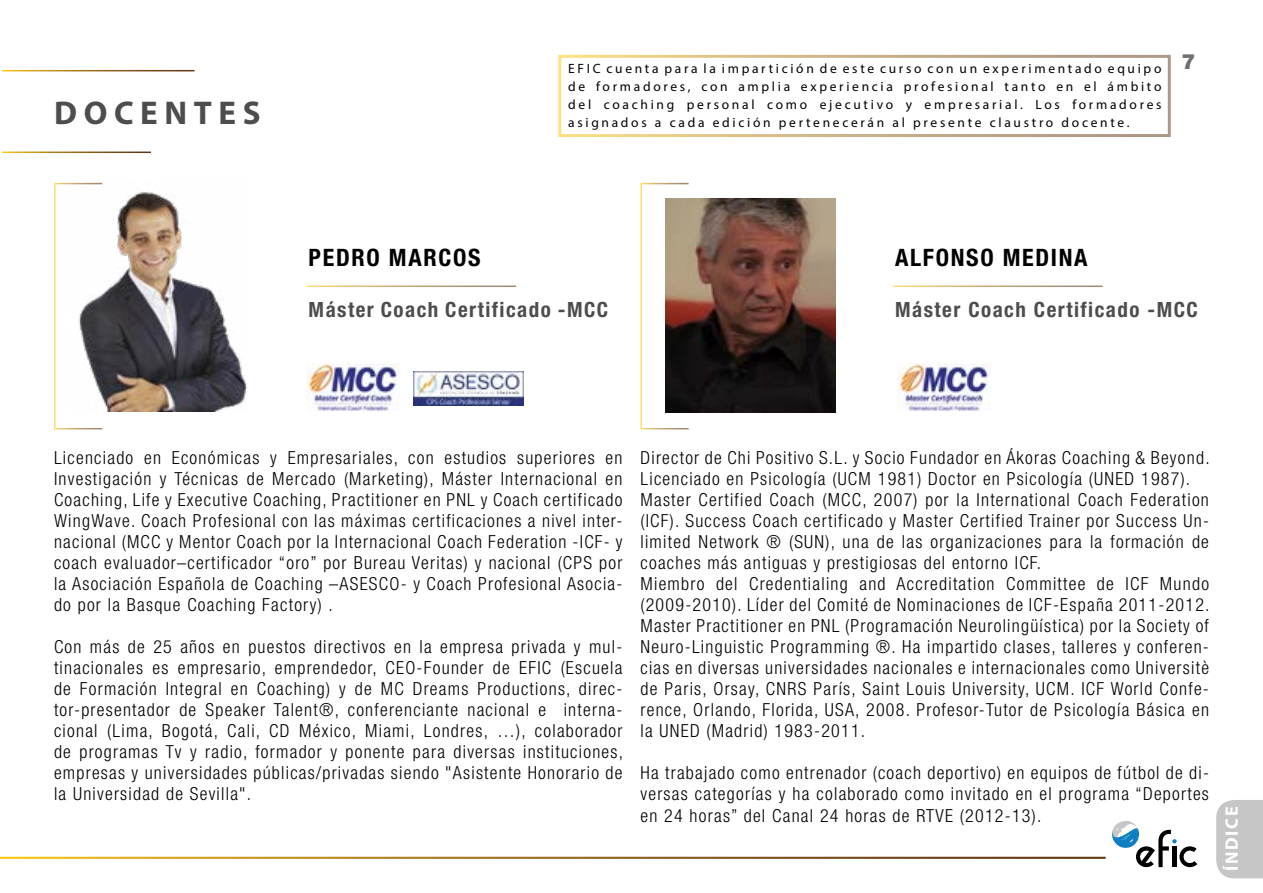
<style>
.page{position:relative;width:1263px;height:893px;background:#fff}
.page>*{position:absolute;margin:0;border:0;box-sizing:border-box;transform-origin:0 0}
.t1{font:700 33px "Myriad Pro";letter-spacing:.2em;color:#4c4d4c}
.t2{font:700 condensed 24px "Helvetica Neue LT Std";letter-spacing:.07em;color:#000}
.t3{font:700 condensed 21px "Helvetica Neue LT Std";letter-spacing:.07em;color:#4c4d4c}
.t4{font:300 condensed 18px/21px "Helvetica Neue LT Std";letter-spacing:.07em;color:#000;text-align:justify}
.t5{font:700 18px "Myriad Pro";letter-spacing:.1em;color:#fff}
.t6{font:13.5px/18px "Myriad Pro";letter-spacing:.2em;color:#000}
</style>
<div class="page">
<svg style="left:1112px;top:821px;width:85px;height:46px"></svg>
<img style="left:79px;top:192px;width:168px;height:220px">
<div style="left:54px;top:183px;width:49px;height:246px;border:2px solid #fff"></div>
<img style="left:306px;top:364px;width:94px;height:47px">
<img style="left:413px;top:372px;width:111px;height:34px">
<div style="left:640px;top:183px;width:49px;height:246px;border:2px solid #fff"></div>
<img style="left:665px;top:199px;width:171px;height:213px">
<img style="left:897px;top:364px;width:94px;height:47px">
<div style="left:1216px;top:800px;width:47px;height:78px;background:#c6c6c6"></div>
<div style="left:558px;top:55px;width:613px;height:82px;border:3px solid #fff"></div>
<h1 class="t1" style="left:54px;top:91px;width:208px">DOCENTES</h1>
<p class="t6" style="left:568px;top:59px;width:629px">EFIC cuenta para la impartición de este curso con un experimentado equipo <sup>7 </sup>de formadores, con amplia experiencia profesional tanto en el ámbito<br>del coaching personal como ejecutivo y empresarial. Los formadores asignados a cada edición pertenecerán al presente claustro docente.</p>
<h2 class="t2" style="left:309px;top:243px;width:173px">PEDRO MARCOS</h2>
<p class="t3" style="left:309px;top:297px;width:301px">Máster Coach Certificado -MCC</p>
<h2 class="t2" style="left:895px;top:243px;width:194px">ALFONSO MEDINA</h2>
<p class="t3" style="left:895px;top:297px;width:304px">Máster Coach Certificado -MCC</p>
<p class="t4" style="left:54px;top:447px;width:570px">Licenciado en Económicas y Empresariales, con estudios superiores en Investigación y Técnicas de Mercado (Marketing), Máster Internacional en Coaching, Life y Executive Coaching, Practitioner en PNL y Coach certificado WingWave. Coach Profesional con las máximas certificaciones a nivel inter&shy;nacional (MCC y Mentor Coach por la Internacional Coach Federation -ICF- y coach evaluador–certificador “oro” por Bureau Veritas) y nacional (CPS por la Asociación Española de Coaching –ASESCO- y Coach Profesional Asocia&shy;do por la Basque Coaching Factory) .</p>
<p class="t4" style="left:54px;top:636px;width:571px">Con más de 25 años en puestos directivos en la empresa privada y mul&shy;tinacionales es empresario, emprendedor, CEO-Founder de EFIC (Escuela de Formación Integral en Coaching) y de MC Dreams Productions, direc&shy;tor-presentador de Speaker Talent®, conferenciante nacional e interna&shy;cional (Lima, Bogotá, Cali, CD México, Miami, Londres, …), colaborador de programas Tv y radio, formador y ponente para diversas instituciones, empresas y universidades públicas/privadas siendo "Asistente Honorario de la Universidad de Sevilla".</p>
<p class="t4" style="left:640px;top:447px;width:571px;text-align:left">Director de Chi Positivo S.L. y Socio Fundador en Ákoras Coaching &amp; Beyond.<br>Licenciado en Psicología (UCM 1981) Doctor en Psicología (UNED 1987).<br>Master Certified Coach (MCC, 2007) por la International Coach Federation (ICF). Success Coach certificado y Master Certified Trainer por Success Un&shy;limited Network ® (SUN), una de las organizaciones para la formación de coaches más antiguas y prestigiosas del entorno ICF.<br>Miembro del Credentialing and Accreditation Committee de ICF Mundo (2009-2010). Líder del Comité de Nominaciones de ICF-España 2011-2012.<br>Master Practitioner en PNL (Programación Neurolingüística) por la Society of Neuro-Linguistic Programming ®. Ha impartido clases, talleres y conferen&shy;cias en diversas universidades nacionales e internacionales como Universitè de Paris, Orsay, CNRS París, Saint Louis University, UCM. ICF World Confe&shy;rence, Orlando, Florida, USA, 2008. Profesor-Tutor de Psicología Básica en la UNED (Madrid) 1983-2011.</p>
<p class="t4" style="left:640px;top:761px;width:570px;line-height:21.8px">Ha trabajado como entrenador (coach deportivo) en equipos de fútbol de di&shy;versas categorías y ha colaborado como invitado en el programa “Deportes en 24 horas” del Canal 24 horas de RTVE (2012-13).</p>
<p class="t5" style="left:1220px;top:871px;width:66px;rotate:-90deg">ÍNDICE</p>
</div>
